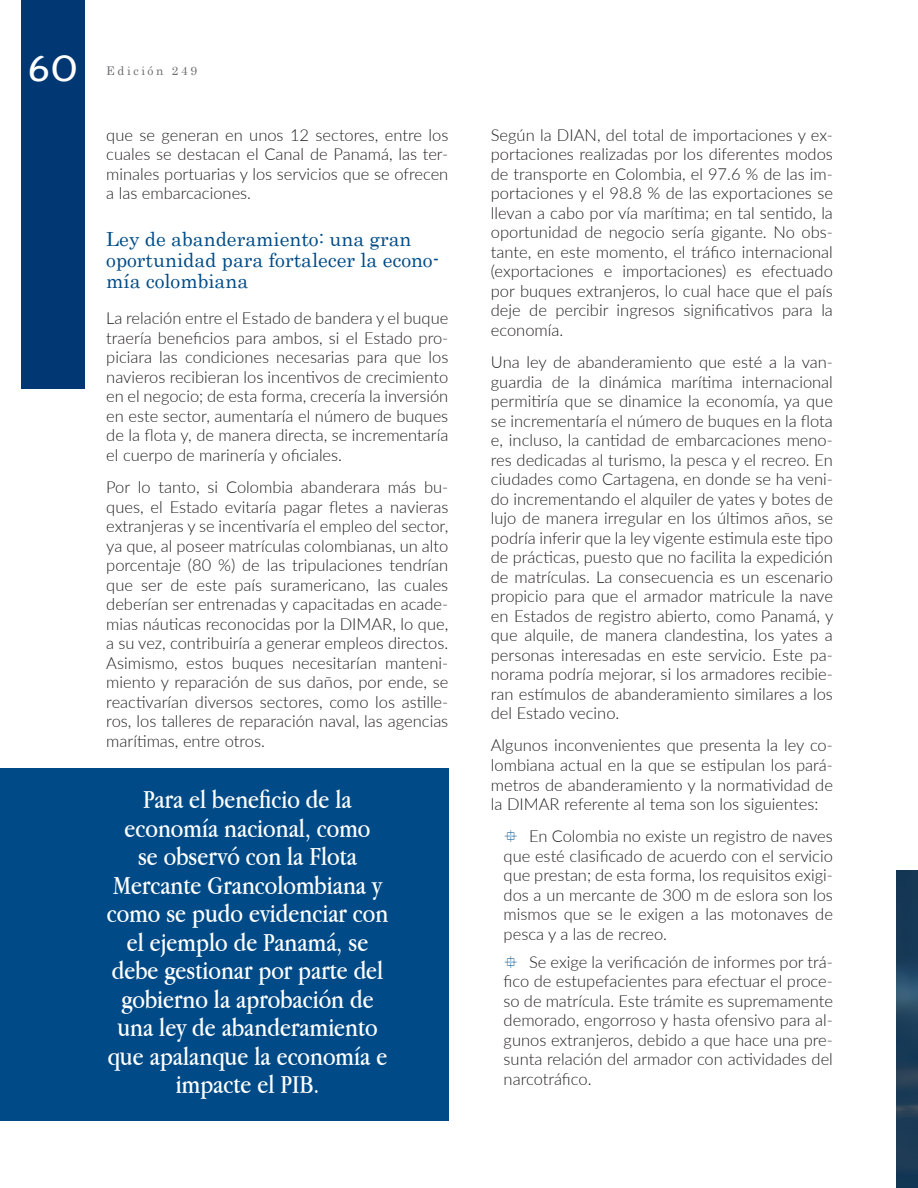
<style>
.page{position:relative;width:918px;height:1188px;background:#fff}
.page>*{position:absolute;margin:0;border:0;box-sizing:border-box;transform-origin:0 0}
.t1{font:36px "Cabin";color:#fff;scale:1.1 1}
.destacado_1{font:27px/28.5px "Apple Garamond";color:#fff;text-align:center}
.subtitulo{font:19.5px/21px "Century";color:#004b87}
.Parrafo{font:300 16.5px/19.5px "Lato";color:#231f20;text-align:justify}
.t2{font:12px "Century";letter-spacing:.22em;color:#6c6d70}
</style>
<div class="page">
<div style="left:0;top:768px;width:448px;height:352px;background:#004b87"></div>
<svg style="left:897px;top:870px;width:21px;height:318px;background:#1d3e59"></svg>
<div style="left:21px;top:0;width:64px;height:389px;background:#013874"></div>
<h1 class="t1" style="left:28px;top:46px;width:48px">60</h1>
<p class="t2" style="left:106px;top:61px;width:93px">Edición 249</p>
<p class="Parrafo" style="left:106px;top:125px;width:344px">que se generan en unos 12 sectores, entre los cuales se destacan el Canal de Panamá, las ter&shy;minales portuarias y los servicios que se ofrecen a las embarcaciones.</p>
<p class="subtitulo" style="left:106px;top:227px;width:334px">Ley de abanderamiento: una gran oportunidad para fortalecer la econo&shy;mía colombiana</p>
<p class="Parrafo" style="left:106px;top:308px;width:344px">La relación entre el Estado de bandera y el buque traería beneficios para ambos, si el Estado pro&shy;piciara las condiciones necesarias para que los navieros recibieran los incentivos de crecimiento en el negocio; de esta forma, crecería la inversión en este sector, aumentaría el número de buques de la flota y, de manera directa, se incrementaría el cuerpo de marinería y oficiales.</p>
<p class="Parrafo" style="left:106px;top:477px;width:344px">Por lo tanto, si Colombia abanderara más bu&shy;ques, el Estado evitaría pagar fletes a navieras extranjeras y se incentivaría el empleo del sector, ya que, al poseer matrículas colombianas, un alto porcentaje (80 %) de las tripulaciones tendrían que ser de este país suramericano, las cuales deberían ser entrenadas y capacitadas en acade&shy;mias náuticas reconocidas por la DIMAR, lo que, a su vez, contribuiría a generar empleos directos.<br>Asimismo, estos buques necesitarían manteni&shy;miento y reparación de sus daños, por ende, se reactivarían diversos sectores, como los astille&shy;ros, los talleres de reparación naval, las agencias marítimas, entre otros.</p>
<p class="destacado_1" style="left:107px;top:785px;width:283px">Para el beneficio de la economía nacional, como<br>se observó con la Flota<br>Mercante Grancolombiana y como se pudo evidenciar con el ejemplo de Panamá, se debe gestionar por parte del gobierno la aprobación de una ley de abanderamiento que apalanque la economía e impacte el PIB.</p>
<p class="Parrafo" style="left:491px;top:125px;width:344px">Según la DIAN, del total de importaciones y ex&shy;portaciones realizadas por los diferentes modos de transporte en Colombia, el 97.6 % de las im&shy;portaciones y el 98.8 % de las exportaciones se llevan a cabo por vía marítima; en tal sentido, la oportunidad de negocio sería gigante. No obs&shy;tante, en este momento, el tráfico internacional (exportaciones e importaciones) es efectuado por buques extranjeros, lo cual hace que el país deje de percibir ingresos significativos para la economía.</p>
<p class="Parrafo" style="left:491px;top:352px;width:344px">Una ley de abanderamiento que esté a la van&shy;guardia de la dinámica marítima internacional permitiría que se dinamice la economía, ya que se incrementaría el número de buques en la flota e, incluso, la cantidad de embarcaciones meno&shy;res dedicadas al turismo, la pesca y el recreo. En ciudades como Cartagena, en donde se ha veni&shy;do incrementando el alquiler de yates y botes de lujo de manera irregular en los últimos años, se podría inferir que la ley vigente estimula este tipo de prácticas, puesto que no facilita la expedición de matrículas. La consecuencia es un escenario propicio para que el armador matricule la nave en Estados de registro abierto, como Panamá, y que alquile, de manera clandestina, los yates a personas interesadas en este servicio. Este pa&shy;norama podría mejorar, si los armadores recibie&shy;ran estímulos de abanderamiento similares a los del Estado vecino.</p>
<p class="Parrafo" style="left:491px;top:735px;width:344px">Algunos inconvenientes que presenta la ley co&shy;lombiana actual en la que se estipulan los pará&shy;metros de abanderamiento y la normatividad de la DIMAR referente al tema son los siguientes:</p>
<p class="Parrafo" style="left:504px;top:826px;width:331px;text-indent:26px">En Colombia no existe un registro de naves que esté clasificado de acuerdo con el servicio que prestan; de esta forma, los requisitos exigi&shy;dos a un mercante de 300 m de eslora son los mismos que se le exigen a las motonaves de pesca y a las de recreo.</p>
<p class="Parrafo" style="left:504px;top:951px;width:331px;text-indent:26px">Se exige la verificación de informes por trá&shy;fico de estupefacientes para efectuar el proce&shy;so de matrícula. Este trámite es supremamente demorado, engorroso y hasta ofensivo para al&shy;gunos extranjeros, debido a que hace una pre&shy;sunta relación del armador con actividades del narcotráfico.</p>
</div>
